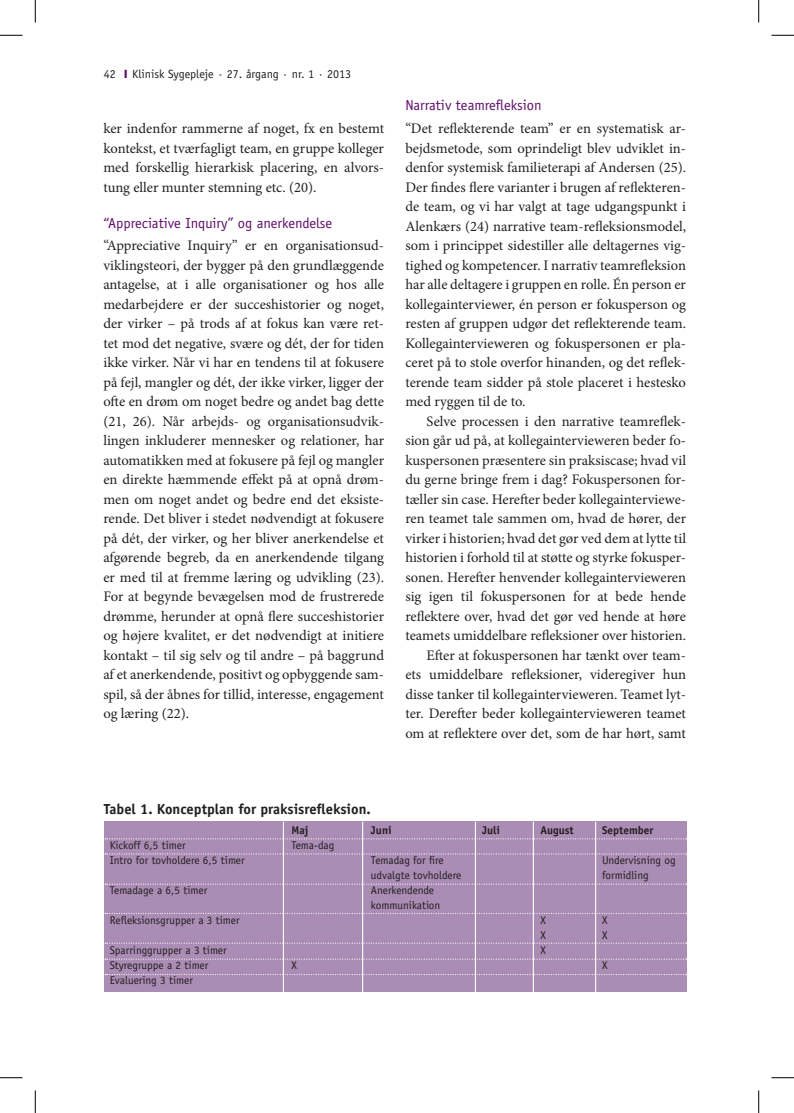
<style>
.page{position:relative;width:794px;height:1113px;background:#fff}
.page>*{position:absolute;margin:0;border:0;box-sizing:border-box;transform-origin:0 0}
.t1{font:14.55px/19.5px "Minion Pro";color:#231f20;text-align:justify}
.t2{font:14.55px "Officina Sans";color:#600e69}
.t3{font:700 14.55px "Officina Sans";color:#231f20}
.t4{font:12px "Officina Sans";color:#231f20}
.t5{font:11.25px/15px "Officina Sans";color:#231f20}
.t6{font:700 11.25px "Officina Sans";color:#231f20}
</style>
<div class="page">
<div style="left:104px;top:821px;width:582px;height:170px;background:#aa8cb4"></div>
<hr style="left:283px;top:821px;width:1px;height:170px;background:#fff">
<hr style="left:362px;top:821px;width:1px;height:170px;background:#fff">
<hr style="left:474px;top:821px;width:2px;height:170px;background:#fff">
<hr style="left:532px;top:821px;width:1px;height:170px;background:#fff">
<hr style="left:595px;top:821px;width:1px;height:170px;background:#fff">
<svg style="left:105px;top:838px;width:581px;height:1px"></svg>
<svg style="left:105px;top:883px;width:581px;height:1px"></svg>
<svg style="left:105px;top:853px;width:581px;height:1px"></svg>
<svg style="left:105px;top:942px;width:581px;height:1px"></svg>
<svg style="left:105px;top:958px;width:581px;height:1px"></svg>
<svg style="left:0;top:35px;width:22px;height:1px"></svg>
<svg style="left:771px;top:35px;width:22px;height:1px"></svg>
<svg style="left:0;top:1077px;width:22px;height:1px"></svg>
<svg style="left:771px;top:1077px;width:22px;height:1px"></svg>
<svg style="left:35px;top:0;width:1px;height:22px"></svg>
<svg style="left:35px;top:1090px;width:1px;height:22px"></svg>
<svg style="left:758px;top:0;width:1px;height:22px"></svg>
<svg style="left:758px;top:1090px;width:1px;height:22px"></svg>
<p class="t4" style="left:104px;top:66px;width:249px">42 <sup>|</sup>Klinisk Sygepleje · 27. årgang · nr. 1 · 2013</p>
<p class="t1" style="left:103px;top:119px;width:282px">ker indenfor rammerne af noget, fx en bestemt kontekst, et tværfagligt team, en gruppe kolleger med forskellig hierarkisk placering, en alvors&shy;tung eller munter stemning etc. (20).</p>
<p class="t2" style="left:103px;top:214px;width:230px">“Appreciative Inquiry” og anerkendelse</p>
<p class="t1" style="left:103px;top:236px;width:282px">“Appreciative Inquiry” er en organisationsud&shy;viklingsteori, der bygger på den grundlæggende antagelse, at i alle organisationer og hos alle medarbejdere er der succeshistorier og noget, der virker – på trods af at fokus kan være ret&shy;tet mod det negative, svære og dét, der for tiden ikke virker. Når vi har en tendens til at fokusere på fejl, mangler og dét, der ikke virker, ligger der ofte en drøm om noget bedre og andet bag dette (21, 26). Når arbejds- og organisationsudvik&shy;lingen inkluderer mennesker og relationer, har automatikken med at fokusere på fejl og mangler en direkte hæmmende effekt på at opnå drøm&shy;men om noget andet og bedre end det eksiste&shy;rende. Det bliver i stedet nødvendigt at fokusere på dét, der virker, og her bliver anerkendelse et afgørende begreb, da en anerkendende tilgang er med til at fremme læring og udvikling (23).<br>For at begynde bevægelsen mod de frustrerede drømme, herunder at opnå flere succeshistorier og højere kvalitet, er det nødvendigt at initiere kontakt – til sig selv og til andre – på baggrund af et anerkendende, positivt og opbyggende sam&shy;spil, så der åbnes for tillid, interesse, engagement og læring (22).</p>
<p class="t2" style="left:405px;top:97px;width:138px">Narrativ teamrefleksion</p>
<p class="t1" style="left:405px;top:119px;width:282px">“Det reflekterende team” er en systematisk ar&shy;bejdsmetode, som oprindeligt blev udviklet in&shy;denfor systemisk familieterapi af Andersen (25).<br>Der findes flere varianter i brugen af reflekteren&shy;de team, og vi har valgt at tage udgangspunkt i Alenkærs (24) narrative team-refleksionsmodel, som i princippet sidestiller alle deltagernes vig&shy;tighed og kompetencer. I narrativ teamrefleksion har alle deltagere i gruppen en rolle. Én person er kollegainterviewer, én person er fokusperson og resten af gruppen udgør det reflekterende team.<br>Kollegaintervieweren og fokuspersonen er pla&shy;ceret på to stole overfor hinanden, og det reflek&shy;terende team sidder på stole placeret i hestesko med ryggen til de to.</p>
<p class="t1" style="left:405px;top:411px;width:282px;text-align:right">Selve processen i den narrative teamreflek&shy;sion går ud på, at kollegaintervieweren beder fo&shy;kuspersonen præsentere sin praksiscase; hvad vil du gerne bringe frem i dag? Fokuspersonen for&shy;tæller sin case. Herefter beder kollegainterviewe&shy;ren teamet tale sammen om, hvad de hører, der virker i historien; hvad det gør ved dem at lytte til historien i forhold til at støtte og styrke fokusper&shy;sonen. Herefter henvender kollegaintervieweren sig igen til fokuspersonen for at bede hende reflektere over, hvad det gør ved hende at høre teamets umiddelbare refleksioner over historien.<br>Efter at fokuspersonen har tænkt over team-<br>ets umiddelbare refleksioner, videregiver hun disse tanker til kollegaintervieweren. Teamet lyt&shy;ter. Derefter beder kollegaintervieweren teamet om at reflektere over det, som de har hørt, samt</p>
<p class="t3" style="left:104px;top:799px;width:268px">Tabel 1. Konceptplan for praksisrefleksion.</p>
<p class="t6" style="left:291px;top:823px;width:52px">Maj J</p>
<p class="t6" style="left:376px;top:823px;width:17px">uni</p>
<p class="t6" style="left:482px;top:823px;width:19px">Juli</p>
<p class="t6" style="left:540px;top:823px;width:35px">August</p>
<p class="t6" style="left:602px;top:823px;width:53px">September</p>
<p class="t5" style="left:110px;top:837px;width:77px">Kickoff 6,5 timer</p>
<p class="t5" style="left:291px;top:837px;width:44px">Tema-dag</p>
<p class="t5" style="left:110px;top:852px;width:136px">Intro for tovholdere 6,5 timer</p>
<p class="t5" style="left:371px;top:852px;width:74px">Temadag for fire</p>
<p class="t5" style="left:602px;top:852px;width:75px">Undervisning og</p>
<p class="t5" style="left:371px;top:867px;width:92px">udvalgte tovholdere</p>
<p class="t5" style="left:602px;top:867px;width:48px">formidling</p>
<p class="t5" style="left:110px;top:882px;width:99px">Temadage a 6,5 timer</p>
<p class="t5" style="left:371px;top:882px;width:71px">Anerkendende kommunikation</p>
<p class="t5" style="left:110px;top:912px;width:131px">Refleksionsgrupper a 3 timer</p>
<p class="t5" style="left:540px;top:912px;width:7px">X</p>
<p class="t5" style="left:602px;top:912px;width:7px">X</p>
<p class="t5" style="left:540px;top:927px;width:7px">X</p>
<p class="t5" style="left:602px;top:927px;width:7px">X</p>
<p class="t5" style="left:110px;top:942px;width:118px">Sparringgrupper a 3 timer</p>
<p class="t5" style="left:540px;top:942px;width:7px">X</p>
<p class="t5" style="left:110px;top:957px;width:100px">Styregruppe a 2 timer</p>
<p class="t5" style="left:291px;top:957px;width:7px">X</p>
<p class="t5" style="left:602px;top:957px;width:7px">X</p>
<p class="t5" style="left:110px;top:972px;width:85px">Evaluering 3 timer</p>
</div>
